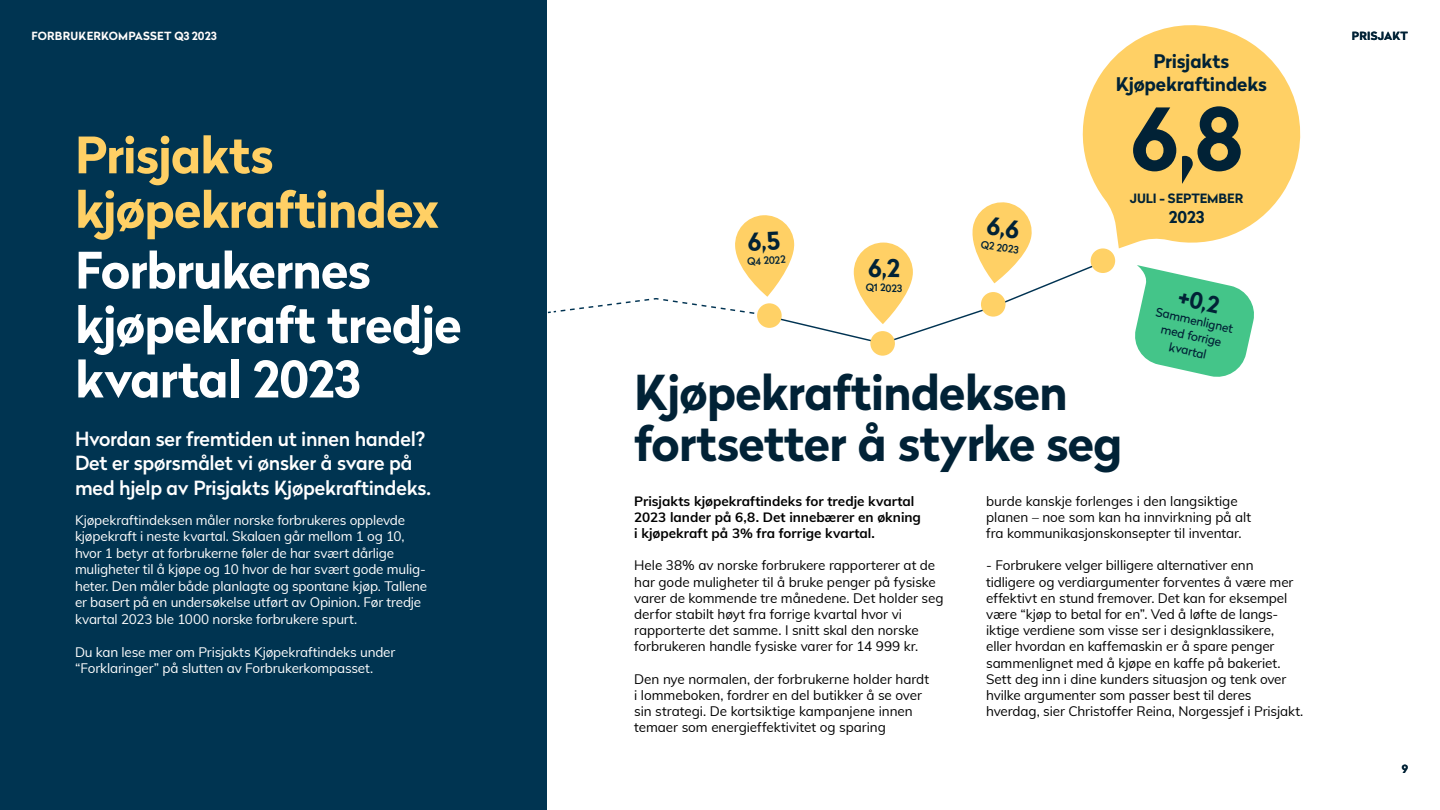
<style>
.page{position:relative;width:1440px;height:810px;background:#fff}
.page>*{position:absolute;margin:0;border:0;box-sizing:border-box;transform-origin:0 0}
.Stora_rubriker{font:700 85.5px "Radikal";color:#012236}
.Stora_rubriker-2{font:700 50.03px/54.4px "Radikal";letter-spacing:-.02em;color:#fff}
.Stora_rubriker-3{font:700 50.03px/54.4px "Radikal";letter-spacing:-.02em;color:#ffd065}
.Stora_rubriker-4{font:700 48px/51px "Radikal";letter-spacing:-.02em;color:#012236}
.Stora_rubriker-5{font:700 22.5px "Radikal";color:#012236}
.Mellanrubrik{font:500 19.5px/24.8px "Radikal";letter-spacing:-.01em;color:#fff}
.Stora_rubriker-6{font:700 18.75px "Radikal";letter-spacing:-.01em;color:#012236}
.Stora_rubriker-7{font:700 16.27px "Radikal";color:#012236}
.Brödtext{font:13.5px/16.2px "Muli";letter-spacing:-.005em;color:#000}
.Brödtext-2{font:13.5px/16.5px "Muli";letter-spacing:-.015em;color:#fff}
.Brödtext-3{font:700 13.5px/16.2px "Muli";color:#000}
.Stora_rubriker-8{font:700 12.83px "Radikal";letter-spacing:-.005em;color:#012236}
.Stora_rubriker-9{font:12px/15.5px "Radikal";color:#012236;text-align:center}
.t1{font:700 11.25px "Radikal";letter-spacing:.02em;color:#fff}
.t2{font:700 11.25px "Radikal";letter-spacing:.02em;color:#012236}
.Stora_rubriker-10{font:500 10.2px "Radikal";color:#012236}
</style>
<div class="page">
<div style="left:0;top:0;width:547px;height:810px;background:#003451"></div>
<svg style="left:1135px;top:265px;width:119px;height:112px"></svg>
<div style="left:854px;top:242px;width:59px;height:82px;background:#ffd065;border-radius:30px"></div>
<svg style="left:1082px;top:25px;width:219px;height:224px;fill:#ffd065"></svg>
<svg style="left:547px;top:260px;width:553px;height:81px"></svg>
<div style="left:870px;top:331px;width:25px;height:25px;background:#ffd166;border-radius:50%"></div>
<div style="left:757px;top:303px;width:25px;height:25px;background:#ffd166;border-radius:50%"></div>
<div style="left:981px;top:292px;width:25px;height:25px;background:#ffd166;border-radius:50%"></div>
<div style="left:1091px;top:248px;width:24px;height:25px;background:#ffd166;border-radius:50%"></div>
<svg style="left:869px;top:260px;width:30px;height:21px"></svg>
<svg style="left:552px;top:215px;width:243px;height:102px"></svg>
<svg style="left:969px;top:202px;width:65px;height:81px"></svg>
<p class="t1" style="left:31px;top:28px;width:187px">FORBRUKERKOMPASSET Q3 2023</p>
<p class="t2" style="left:1352px;top:28px;width:58px">PRISJAKT</p>
<p class="Stora_rubriker-3" style="left:75px;top:127px;width:365px">Prisjakts kjøpekraftindex</p>
<p class="Stora_rubriker-2" style="left:75px;top:242px;width:388px">Forbrukernes kjøpekraft tredje kvartal 2023</p>
<p class="Mellanrubrik" style="left:75px;top:426px;width:358px">Hvordan ser fremtiden ut innen handel?<br>Det er spørsmålet vi ønsker å svare på med hjelp av Prisjakts Kjøpekraftindeks.</p>
<p class="Brödtext-2" style="left:75px;top:511px;width:354px">Kjøpekraftindeksen måler norske forbrukeres opplevde kjøpekraft i neste kvartal. Skalaen går mellom 1 og 10, hvor 1 betyr at forbrukerne føler de har svært dårlige muligheter til å kjøpe og 10 hvor de har svært gode mulig&shy;heter. Den måler både planlagte og spontane kjøp. Tallene er basert på en undersøkelse utført av Opinion. Før tredje kvartal 2023 ble 1000 norske forbrukere spurt.</p>
<p class="Brödtext-2" style="left:75px;top:643px;width:322px">Du kan lese mer om Prisjakts Kjøpekraftindeks under “Forklaringer” på slutten av Forbrukerkompasset.</p>
<p class="Stora_rubriker-10" style="left:747px;top:254px;width:40px;rotate:-3deg">Q4 2022</p>
<p class="Stora_rubriker-10" style="left:866px;top:280px;width:38px">Q1 2023</p>
<p class="Stora_rubriker-10" style="left:982px;top:237px;width:39px;rotate:8deg">Q2 2023</p>
<p class="Stora_rubriker-6" style="left:1153px;top:48px;width:78px">Prisjakts</p>
<p class="Stora_rubriker-6" style="left:1116px;top:70px;width:153px">Kjøpekraftindeks</p>
<p class="Stora_rubriker" style="left:1131px;top:77px;width:114px">6,8</p>
<p class="Stora_rubriker-8" style="left:1130px;top:189px;width:115px">JULI - SEPTEMBER</p>
<p class="Stora_rubriker-7" style="left:1169px;top:205px;width:37px">2023</p>
<p class="Stora_rubriker-5" style="left:1182px;top:281px;width:43px;rotate:13deg">+0,2</p>
<p class="Stora_rubriker-9" style="left:1158px;top:304px;width:80px;rotate:12deg">Sammenlignet med forrige kvartal</p>
<p class="Stora_rubriker-4" style="left:634px;top:366px;width:490px">Kjøpekraftindeksen fortsetter å styrke seg</p>
<p class="Brödtext-3" style="left:634px;top:492px;width:288px">Prisjakts kjøpekraftindeks for tredje kvartal<br>2023 lander på 6,8. Det innebærer en økning i kjøpekraft på 3% fra forrige kvartal.</p>
<p class="Brödtext" style="left:634px;top:557px;width:311px">Hele 38% av norske forbrukere rapporterer at de har gode muligheter til å bruke penger på fysiske varer de kommende tre månedene. Det holder seg derfor stabilt høyt fra forrige kvartal hvor vi rapporterte det samme. I snitt skal den norske forbrukeren handle fysiske varer for 14 999 kr.</p>
<p class="Brödtext" style="left:634px;top:670px;width:296px">Den nye normalen, der forbrukerne holder hardt i lommeboken, fordrer en del butikker å se over sin strategi. De kortsiktige kampanjene innen temaer som energieffektivitet og sparing</p>
<p class="Brödtext" style="left:986px;top:492px;width:266px">burde kanskje forlenges i den langsiktige planen – noe som kan ha innvirkning på alt fra kommunikasjonskonsepter til inventar.</p>
<p class="Brödtext" style="left:986px;top:557px;width:269px">- Forbrukere velger billigere alternativer enn</p>
<p class="Brödtext" style="left:986px;top:573px;width:319px">tidligere og verdiargumenter forventes å være mer effektivt en stund fremover. Det kan for eksempel være “kjøp to betal for en”. Ved å løfte de langs&shy;iktige verdiene som visse ser i designklassikere,<br>eller hvordan en kaffemaskin er å spare penger sammenlignet med å kjøpe en kaffe på bakeriet.<br>Sett deg inn i dine kunders situasjon og tenk over hvilke argumenter som passer best til deres hverdag, sier Christoffer Reina, Norgessjef i Prisjakt.</p>
<p class="t2" style="left:1402px;top:761px;width:8px">9</p>
</div>
